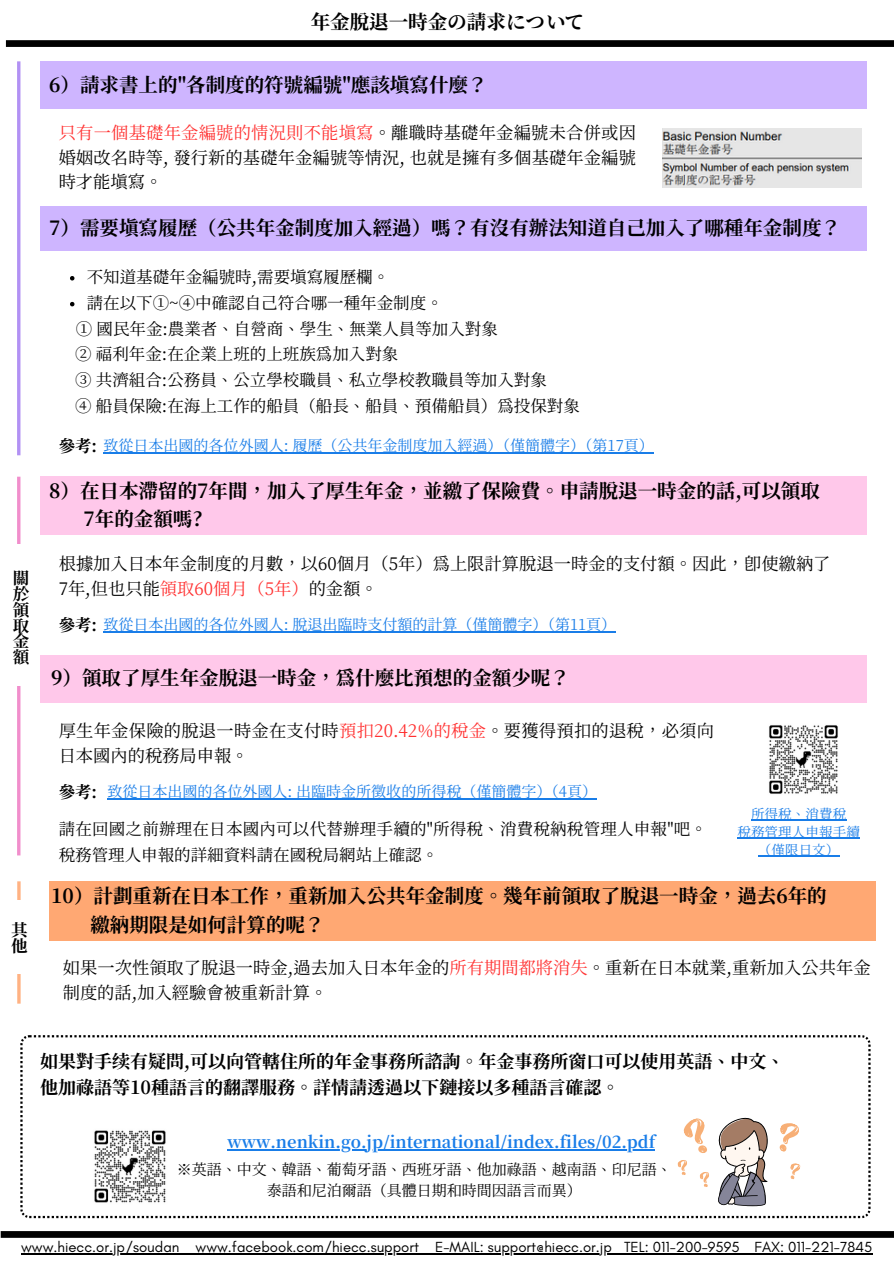
<style>
.page{position:relative;width:894px;height:1264px;background:#fff}
.page>*{position:absolute;margin:0;border:0;box-sizing:border-box;transform-origin:0 0}
.t1{font:19.5px "Gen Yo Min TW B";color:#000}
.t2{font:18px "Gen Yo Min TW B";color:#000}
.t3{font:17.25px/24.8px "Gen Yo Min TW R";letter-spacing:.005em;color:#000}
.t4{font:16.5px/25.8px "Gen Yo Min TW R";color:#000}
.t5{font:16.5px "Gen Yo Min TW B";color:#197de8}
.t6{font:16.5px/15.8px "Gen Yo Min TW B";color:#000;text-align:justify}
.t7{font:15px "Gen Yo Min TW R";color:#197de8}
.t8{font:15px "Gen Yo Min TW R";color:#000}
.t9{font:14.85px "Glacial Indifference";color:#000}
.t10{font:13.5px "Gen Yo Min TW R";letter-spacing:.01em;color:#197de8}
.s1{color:#ff3131}
.s2{font-family:"Gen Yo Min TW B";font-size:16.5px;color:#000}
</style>
<div class="page">
<div style="left:6px;top:40px;width:887px;height:7px;background:#000"></div>
<svg style="left:1px;top:1231px;width:892px;height:6px;background:#030303"></svg>
<div style="left:40px;top:61px;width:826px;height:48px;background:#ceb5ff"></div>
<div style="left:40px;top:206px;width:826px;height:44px;background:#ceb5ff"></div>
<hr style="left:17px;top:61px;width:3px;height:394px;background:#b291f4">
<div style="left:40px;top:476px;width:826px;height:59px;background:#ffc8ea"></div>
<hr style="left:17px;top:476px;width:3px;height:379px;background:#f18ecc">
<div style="left:8px;top:544px;width:26px;height:141px;background:#fff"></div>
<div style="left:40px;top:654px;width:826px;height:48px;background:#ffc8ea"></div>
<svg style="left:17px;top:881px;width:4px;height:122px"></svg>
<div style="left:8px;top:900px;width:26px;height:73px;background:#fff"></div>
<div style="left:49px;top:881px;width:826px;height:60px;background:#ffa873"></div>
<svg style="left:20px;top:1035px;width:850px;height:183px"></svg>
<img style="left:87px;top:1123px;width:86px;height:86px">
<svg style="left:676px;top:1111px;width:125px;height:95px"></svg>
<img style="left:662px;top:128px;width:199px;height:60px">
<hr style="left:21px;top:1253px;width:158px;height:1px;background:#000">
<svg style="left:179px;top:1253px;width:16px;height:1px"></svg>
<hr style="left:195px;top:1253px;width:224px;height:1px;background:#000">
<svg style="left:419px;top:1253px;width:16px;height:1px"></svg>
<hr style="left:435px;top:1253px;width:176px;height:1px;background:#000">
<svg style="left:611px;top:1253px;width:12px;height:1px"></svg>
<hr style="left:623px;top:1253px;width:249px;height:1px;background:#000">
<svg style="left:70px;top:276px;width:4px;height:4px"></svg>
<svg style="left:70px;top:302px;width:4px;height:4px"></svg>
<hr style="left:227px;top:1148px;width:428px;height:2px;background:#197de8">
<hr style="left:104px;top:631px;width:512px;height:1px;background:#197de8">
<hr style="left:750px;top:819px;width:96px;height:1px;background:#197de8">
<hr style="left:737px;top:837px;width:122px;height:1px;background:#197de8">
<hr style="left:757px;top:855px;width:82px;height:1px;background:#197de8">
<hr style="left:107px;top:798px;width:444px;height:1px;background:#197de8">
<hr style="left:551px;top:798px;width:46px;height:1px;background:#197de8">
<hr style="left:104px;top:452px;width:549px;height:1px;background:#197de8">
<img style="left:769px;top:725px;width:69px;height:69px">
<h1 class="t1" style="left:310px;top:12px;width:273px">年金脱退一時金の請求について</h1>
<p class="t1" style="left:49px;top:74px;width:439px">6）請求書上的"各制度的符號編號"應該填寫什麼？</p>
<p class="t3" style="left:59px;top:120px;width:578px;text-align:justify"><span class="s1">只有一個基礎年金編號的情況則不能填寫</span>。離職時基礎年金編號未合併或因婚姻改名時等, 發行新的基礎年金編號等情況, 也就是擁有多個基礎年金編號時才能填寫。</p>
<p class="t1" style="left:49px;top:217px;width:793px">7）需要填寫履歷（公共年金制度加入經過）嗎？有沒有辦法知道自己加入了哪種年金制度？</p>
<p class="t4" style="left:87px;top:263px;width:304px">不知道基礎年金編號時,需要填寫履歷欄。</p>
<p class="t4" style="left:87px;top:289px;width:357px">請在以下①~④中確認自己符合哪一種年金制度。</p>
<h3 class="t4" style="left:75px;top:315px;width:506px">① 國民年金:農業者、自營商、學生、無業人員等加入對象<br>② 福利年金:在企業上班的上班族為加入對象<br>③ 共濟組合:公務員、公立學校職員、私立學校教職員等加入對象<br>④ 船員保險:在海上工作的船員（船長、船員、預備船員）為投保對象</h3>
<h2 class="t6" style="left:13px;top:570px;width:18px">關於領取金額</h2>
<p class="t6" style="left:11px;top:921px;width:18px">其他</p>
<p class="t7" style="left:59px;top:438px;width:596px"><span class="s2">參考:</span> 致從日本出國的各位外國人: 履歷（公共年金制度加入經過）（僅簡體字）（第17頁）</p>
<h2 class="t1" style="left:49px;top:480px;width:772px">8）在日本滯留的7年間，加入了厚生年金，並繳了保險費。申請脫退一時金的話,可以領取</h2>
<p class="t1" style="left:83px;top:509px;width:121px">7年的金額嗎?</p>
<p class="t3" style="left:59px;top:551px;width:773px">根據加入日本年金制度的月數，以60個月（5年）為上限計算脫退一時金的支付額。因此，即使繳納了<br>7年,但也只能<span class="s1">領取60個月（5年）</span>的金額。</p>
<p class="t7" style="left:59px;top:617px;width:559px"><span class="s2">參考:</span> 致從日本出國的各位外國人: 脱退出臨時支付額的計算（僅簡體字）（第11頁）</p>
<h1 class="t1" style="left:51px;top:667px;width:520px">9）領取了厚生年金脫退一時金，為什麼比預想的金額少呢？</h1>
<p class="t3" style="left:59px;top:718px;width:656px">厚生年金保險的脫退一時金在支付時<span class="s1">預扣20.42%的稅金</span>。要獲得預扣的退稅，必須向日本國內的稅務局申報。</p>
<h1 class="t6" style="left:59px;top:783px;width:40px">參考:</h1>
<p class="t4" style="left:59px;top:816px;width:649px">請在回國之前辦理在日本國內可以代替辦理手續的"所得稅、消費稅納稅管理人申報"吧。稅務管理人申報的詳細資料請在國稅局網站上確認。</p>
<h2 class="t7" style="left:107px;top:784px;width:491px">致從日本出國的各位外國人: 出臨時金所徵收的所得稅（僅簡體字）（4頁）</h2>
<p class="t10" style="left:750px;top:806px;width:97px">所得稅、消費稅</p>
<p class="t10" style="left:737px;top:824px;width:124px">稅務管理人申報手續</p>
<p class="t10" style="left:757px;top:842px;width:83px">（僅限日文）</p>
<h2 class="t1" style="left:51px;top:886px;width:776px">10）計劃重新在日本工作，重新加入公共年金制度。幾年前領取了脫退一時金，過去6年的</h2>
<p class="t1" style="left:90px;top:914px;width:235px">繳納期限是如何計算的呢？</p>
<p class="t3" style="left:63px;top:955px;width:809px">如果一次性領取了脫退一時金,過去加入日本年金的<span class="s1">所有期間都將消失</span>。重新在日本就業,重新加入公共年金制度的話,加入經驗會被重新計算。</p>
<p class="t2" style="left:40px;top:1052px;width:746px">如果對手续有疑問,可以向管轄住所的年金事務所諮詢。年金事務所窗口可以使用英語、中文、</p>
<h2 class="t2" style="left:40px;top:1077px;width:581px">他加祿語等10種語言的翻譯服務。詳情請透過以下鏈接以多種語言確認。</h2>
<p class="t5" style="left:227px;top:1133px;width:429px">www.nenkin.go.jp/international/index.files/02.pdf</p>
<h3 class="t8" style="left:177px;top:1162px;width:496px">※英語、中文、韓語、葡萄牙語、西班牙語、他加祿語、越南語、印尼語、</h3>
<p class="t8" style="left:267px;top:1182px;width:316px">泰語和尼泊爾語（具體日期和時間因語言而異）</p>
<p class="t9" style="left:21px;top:1237px;width:160px">www.hiecc.or.jp/soudan</p>
<p class="t9" style="left:195px;top:1237px;width:225px">www.facebook.com/hiecc.support</p>
<p class="t9" style="left:435px;top:1237px;width:438px">E-MAIL: support@hiecc.or.jp TEL: 011-200-9595 FAX: 011-221-7845</p>
</div>
